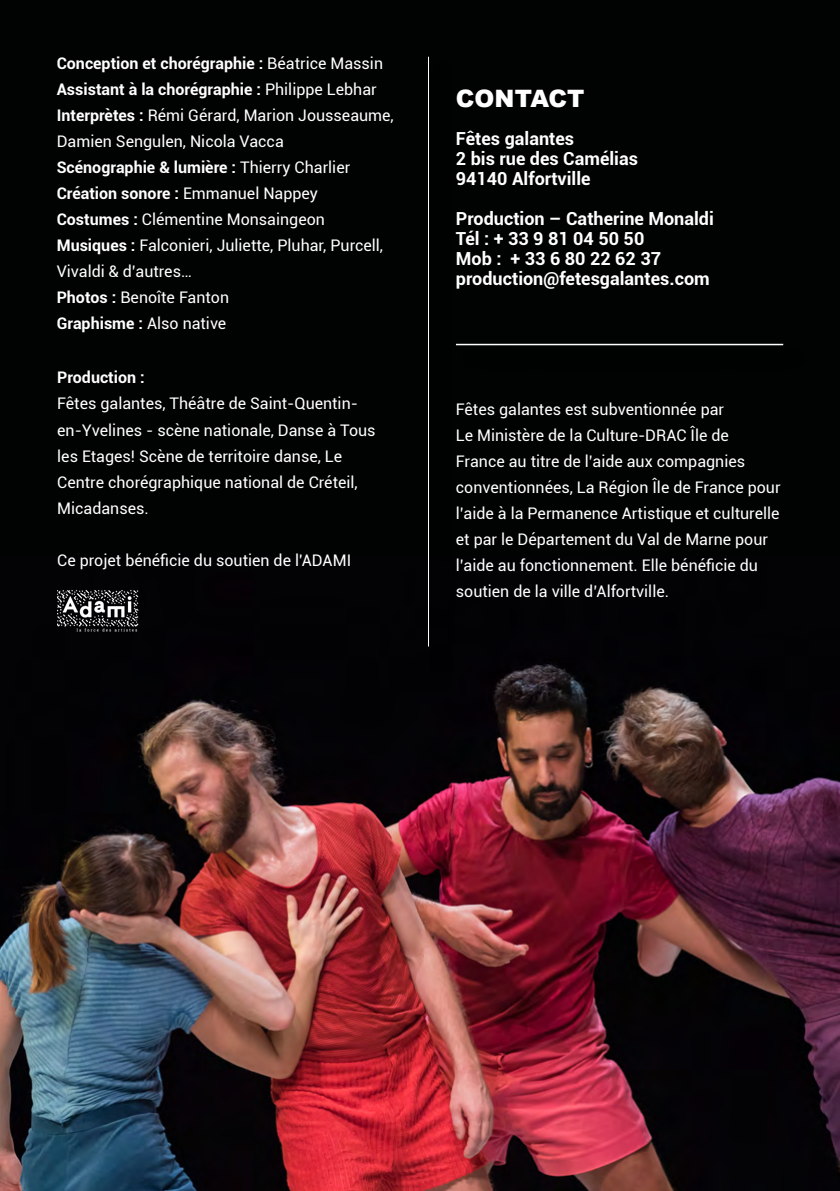
<style>
.page{position:relative;width:840px;height:1191px;background:#fff}
.page>*{position:absolute;margin:0;border:0;box-sizing:border-box;transform-origin:0 0}
.t1{font:900 24px "Arial";color:#fff}
.t2{font:700 18px/20px "Roboto";color:#fff}
.t3{font:16px/26px "Roboto";color:#fff}
.t4{font:700 16px "Roboto";color:#fff}
.s1{font-weight:700}
</style>
<div class="page">
<div style="left:0;top:0;width:839px;height:1191px;background:#010202"></div>
<img style="left:0;top:646px;width:839px;height:545px">
<div style="left:430px;top:61px;width:24px;height:609px;background:#000"></div>
<hr style="left:428px;top:57px;width:1px;height:589px;background:#fff">
<hr style="left:455px;top:344px;width:327px;height:1px;background:#fff">
<img style="left:57px;top:589px;width:82px;height:43px">
<p class="t3" style="left:57px;top:49px;width:338px"><span class="s1">Conception et chorégraphie :</span> Béatrice Massin <span class="s1">Assistant à la chorégraphie :</span> Philippe Lebhar <span class="s1">Interprètes :</span> Rémi Gérard, Marion Jousseaume, Damien Sengulen, Nicola Vacca<br><span class="s1">Scénographie &amp; lumière :</span> Thierry Charlier <span class="s1">Création sonore :</span> Emmanuel Nappey <span class="s1">Costumes :</span> Clémentine Monsaingeon <span class="s1">Musiques :</span> Falconieri, Juliette, Pluhar, Purcell, Vivaldi &amp; d’autres…<br><span class="s1">Photos :</span> Benoîte Fanton<br><span class="s1">Graphisme :</span> Also native</p>
<p class="t4" style="left:57px;top:366px;width:89px">Production :</p>
<p class="t3" style="left:57px;top:390px;width:319px">Fêtes galantes, Théâtre de Saint-Quentin&shy;en-Yvelines - scène nationale, Danse à Tous les Etages! Scène de territoire danse, Le Centre chorégraphique national de Créteil, Micadanses.</p>
<p class="t3" style="left:57px;top:546px;width:295px">Ce projet bénéficie du soutien de l'ADAMI</p>
<h1 class="t1" style="left:455px;top:80px;width:130px">CONTACT</h1>
<p class="t2" style="left:455px;top:127px;width:183px">Fêtes galantes<br>2 bis rue des Camélias<br>94140 Alfortville</p>
<p class="t2" style="left:455px;top:207px;width:259px">Production – Catherine Monaldi<br>Tél : + 33 9 81 04 50 50<br>Mob : + 33 6 80 22 62 37 production@fetesgalantes.com</p>
<p class="t3" style="left:455px;top:395px;width:326px">Fêtes galantes est subventionnée par<br>Le Ministère de la Culture-DRAC Île de France au titre de l’aide aux compagnies conventionnées, La Région Île de France pour l’aide à la Permanence Artistique et culturelle et par le Département du Val de Marne pour l’aide au fonctionnement. Elle bénéficie du soutien de la ville d’Alfortville.</p>
</div>
